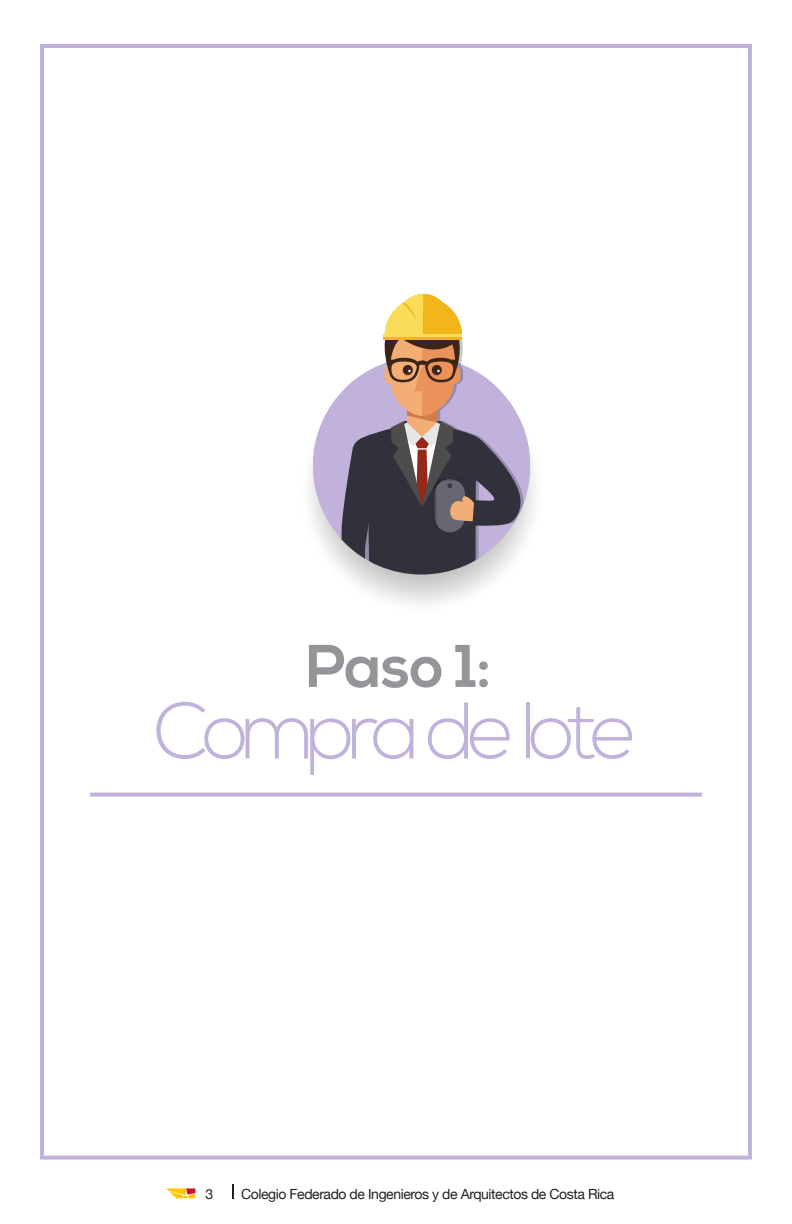
<style>
.page{position:relative;width:792px;height:1224px;background:#fff}
.page>*{position:absolute;margin:0;border:0;box-sizing:border-box;transform-origin:0 0}
.t1{font:300 80px "Nexa";letter-spacing:-.1em;color:#c0b2da}
.t2{font:700 60px "Nexa";color:#939598}
.t3{font:14px "Helvetica Neue";letter-spacing:-.03em;color:#231f20}
</style>
<div class="page">
<svg style="left:233px;top:1185px;width:1px;height:14px"></svg>
<svg style="left:166px;top:1188px;width:29px;height:10px"></svg>
<svg style="left:299px;top:368px;width:245px;height:245px"></svg>
<svg style="left:313px;top:393px;width:218px;height:182px"></svg>
<svg style="left:341px;top:294px;width:185px;height:281px"></svg>
<hr style="left:383px;top:334px;width:79px;height:3px;background:#f9dc57">
<hr style="left:383px;top:337px;width:79px;height:3px;background:#f2b61b">
<svg style="left:90px;top:793px;width:612px;height:4px;background:#c6badd"></svg>
<div style="left:40px;top:44px;width:712px;height:1116px;border:4px solid #c0b2da"></div>
<p class="t2" style="left:306px;top:632px;width:186px">Paso 1:</p>
<p class="t1" style="left:154px;top:685px;width:485px">Compra de lote</p>
<p class="t3" style="left:205px;top:1184px;width:9px">3</p>
<p class="t3" style="left:241px;top:1184px;width:375px">Colegio Federado de Ingenieros y de Arquitectos de Costa Rica</p>
</div>
